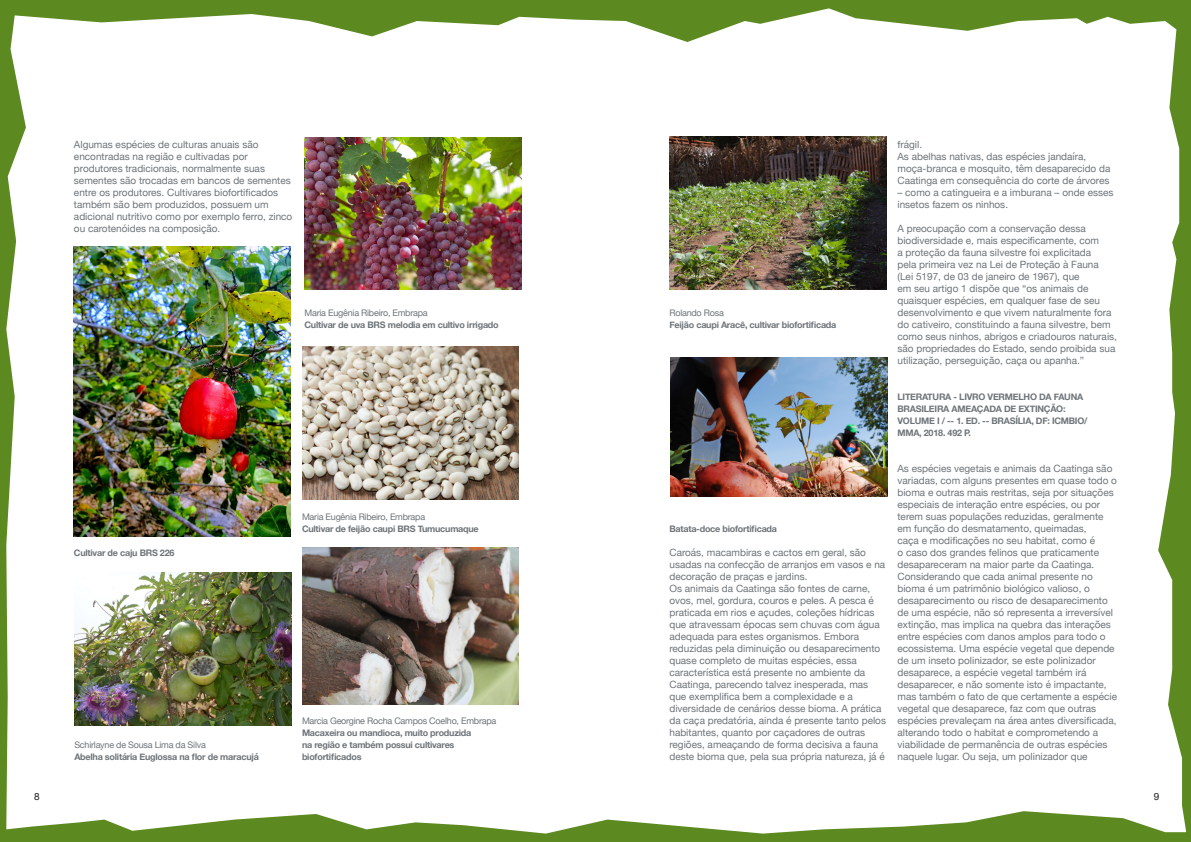
<style>
.page{position:relative;width:1191px;height:842px;background:#fff}
.page>*{position:absolute;margin:0;border:0;box-sizing:border-box;transform-origin:0 0}
.Para_chowmow{font:10px/12px "Helvetica Neue";color:#6e7479}
.t1{font:10px "Helvetica Neue";color:#231f20}
.quote{font:700 9px/12px "Helvetica Neue";letter-spacing:-.025em;color:#6e7479}
.quote-2{font:9px "Helvetica Neue";letter-spacing:-.025em;color:#6e7479}
</style>
<div class="page">
<img style="left:0;top:0;width:1191px;height:842px">
<p class="Para_chowmow" style="left:74px;top:139px;width:220px">Algumas espécies de culturas anuais são encontradas na região e cultivadas por produtores tradicionais, normalmente suas sementes são trocadas em bancos de sementes entre os produtores. Cultivares biofortificados também são bem produzidos, possuem um adicional nutritivo como por exemplo ferro, zinco ou carotenóides na composição.</p>
<p class="quote-2" style="left:304px;top:307px;width:125px">Maria Eugênia Ribeiro, Embrapa</p>
<p class="quote" style="left:304px;top:319px;width:196px">Cultivar de uva BRS melodia em cultivo irrigado</p>
<p class="quote" style="left:74px;top:547px;width:102px">Cultivar de caju BRS 226</p>
<p class="quote-2" style="left:302px;top:511px;width:125px">Maria Eugênia Ribeiro, Embrapa</p>
<p class="quote" style="left:302px;top:523px;width:178px">Cultivar de feijão caupi BRS Tumucumaque</p>
<p class="quote-2" style="left:74px;top:739px;width:133px">Schirlayne de Sousa Lima da Silva</p>
<p class="quote" style="left:74px;top:751px;width:186px">Abelha solitária Euglossa na flor de maracujá</p>
<p class="quote-2" style="left:302px;top:715px;width:196px">Marcia Georgine Rocha Campos Coelho, Embrapa</p>
<p class="quote" style="left:302px;top:727px;width:171px">Macaxeira ou mandioca, muito produzida na região e também possui cultivares biofortificados</p>
<p class="quote-2" style="left:669px;top:307px;width:56px">Rolando Rosa</p>
<p class="quote" style="left:669px;top:319px;width:168px">Feijão caupi Aracê, cultivar biofortificada</p>
<p class="quote" style="left:669px;top:523px;width:109px">Batata-doce biofortificada</p>
<p class="Para_chowmow" style="left:669px;top:547px;width:217px">Caroás, macambiras e cactos em geral, são usadas na confecção de arranjos em vasos e na decoração de praças e jardins.</p>
<p class="Para_chowmow" style="left:669px;top:583px;width:218px">Os animais da Caatinga são fontes de carne, ovos, mel, gordura, couros e peles. A pesca é praticada em rios e açudes, coleções hídricas que atravessam épocas sem chuvas com água adequada para estes organismos. Embora reduzidas pela diminuição ou desaparecimento quase completo de muitas espécies, essa característica está presente no ambiente da Caatinga, parecendo talvez inesperada, mas que exemplifica bem a complexidade e a diversidade de cenários desse bioma. A prática da caça predatória, ainda é presente tanto pelos habitantes, quanto por caçadores de outras regiões, ameaçando de forma decisiva a fauna deste bioma que, pela sua própria natureza, já é</p>
<p class="Para_chowmow" style="left:897px;top:139px;width:26px">frágil.</p>
<p class="Para_chowmow" style="left:897px;top:151px;width:214px">As abelhas nativas, das espécies jandaíra, moça-branca e mosquito, têm desaparecido da<br>Caatinga em consequência do corte de árvores</p>
<p class="Para_chowmow" style="left:897px;top:187px;width:217px">– como a catingueira e a imburana – onde esses insetos fazem os ninhos.</p>
<p class="Para_chowmow" style="left:897px;top:223px;width:221px">A preocupação com a conservação dessa biodiversidade e, mais especificamente, com<br>a proteção da fauna silvestre foi explicitada<br>pela primeira vez na Lei de Proteção à Fauna (Lei 5197, de 03 de janeiro de 1967), que<br>em seu artigo 1 dispõe que “os animais de quaisquer espécies, em qualquer fase de seu desenvolvimento e que vivem naturalmente fora do cativeiro, constituindo a fauna silvestre, bem como seus ninhos, abrigos e criadouros naturais, são propriedades do Estado, sendo proibida sua utilização, perseguição, caça ou apanha.”</p>
<p class="quote" style="left:897px;top:391px;width:191px">LITERATURA - LIVRO VERMELHO DA FAUNA<br>BRASILEIRA AMEAÇADA DE EXTINÇÃO:<br>VOLUME I / -- 1. ED. -- BRASÍLIA, DF: ICMBIO/<br>MMA, 2018. 492 P.</p>
<p class="Para_chowmow" style="left:897px;top:463px;width:221px">As espécies vegetais e animais da Caatinga são variadas, com alguns presentes em quase todo o bioma e outras mais restritas, seja por situações especiais de interação entre espécies, ou por terem suas populações reduzidas, geralmente em função do desmatamento, queimadas,<br>caça e modificações no seu habitat, como é<br>o caso dos grandes felinos que praticamente desapareceram na maior parte da Caatinga.<br>Considerando que cada animal presente no bioma é um patrimônio biológico valioso, o desaparecimento ou risco de desaparecimento de uma espécie, não só representa a irreversível extinção, mas implica na quebra das interações entre espécies com danos amplos para todo o ecossistema. Uma espécie vegetal que depende de um inseto polinizador, se este polinizador desaparece, a espécie vegetal também irá desaparecer, e não somente isto é impactante, mas também o fato de que certamente a espécie vegetal que desaparece, faz com que outras espécies prevaleçam na área antes diversificada, alterando todo o habitat e comprometendo a viabilidade de permanência de outras espécies naquele lugar. Ou seja, um polinizador que</p>
<p class="t1" style="left:34px;top:789px;width:7px">8</p>
<p class="t1" style="left:1153px;top:789px;width:7px">9</p>
</div>
